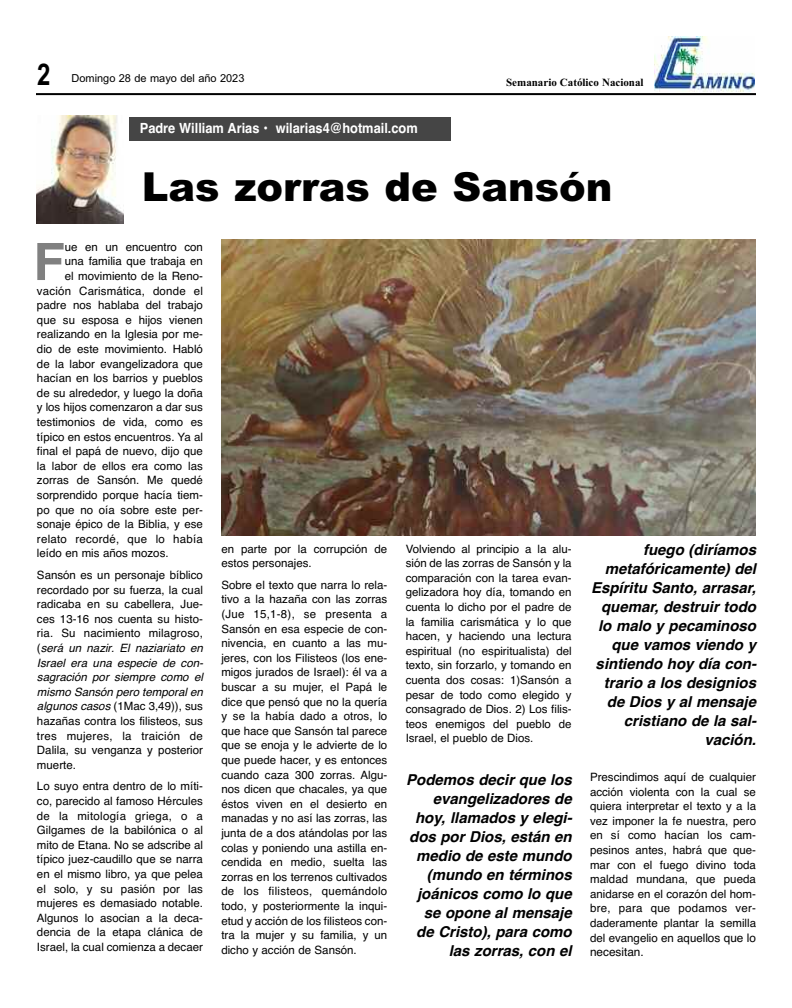
<style>
.page{position:relative;width:792px;height:1008px;background:#fff}
.page>*{position:absolute;margin:0;border:0;box-sizing:border-box;transform-origin:0 0}
.t1{font:700 51.5px "Helvetica";color:#808080}
.t2{font:900 40px "Arial";color:#000}
.t3{font:700 30px "Arial";color:#000;scale:.8 1}
.t4{font:italic 700 15px/19px "Helvetica";color:#000;text-align:right}
.t5{font:700 14px "Helvetica";color:#fff;scale:.92 1}
.t6{font:11.8px "Helvetica";color:#000}
.t7{font:11.5px/14.6px "Helvetica";color:#000;text-align:justify}
.t8{font:11.5px "Helvetica";letter-spacing:.02em;color:#000}
.t9{font:700 11px "Times New Roman";color:#000}
.t10{font:11px "Arial";color:#000}
.s1{font-style:italic}
.s2{font-size:11.8px}
</style>
<div class="page">
<img style="left:654px;top:37px;width:100px;height:55px">
<hr style="left:36px;top:93px;width:720px;height:2px;background:#000">
<img style="left:36px;top:116px;width:88px;height:107px">
<div style="left:130px;top:117px;width:321px;height:24px;background:#454545"></div>
<img style="left:222px;top:239px;width:534px;height:296px">
<h3 class="t3" style="left:37px;top:57px;width:18px">2</h3>
<p class="t10" style="left:71px;top:72px;width:175px">Domingo 28 de mayo del año 2023</p>
<p class="t5" style="left:140px;top:120px;width:304px">Padre William Arias • wilarias4@hotmail.com</p>
<h2 class="t2" style="left:142px;top:164px;width:472px">Las zorras de Sansón</h2>
<p class="t9" style="left:506px;top:76px;width:139px">Semanario Católico Nacional</p>
<h1 class="t1" style="left:33px;top:232px;width:33px">F</h1>
<p class="t7" style="left:65px;top:240px;width:140px">ue en un encuentro con</p>
<p class="t7" style="left:65px;top:254px;width:140px">una familia que trabaja en</p>
<p class="t7" style="left:65px;top:269px;width:140px">el movimiento de la Reno-</p>
<p class="t7" style="left:37px;top:283px;width:167px">vación Carismática, donde el</p>
<p class="t7" style="left:37px;top:298px;width:168px">padre nos hablaba del trabajo</p>
<p class="t7" style="left:37px;top:313px;width:168px">que su esposa e hijos vienen</p>
<p class="t7" style="left:37px;top:327px;width:168px">realizando en la Iglesia por me-</p>
<p class="t7" style="left:37px;top:342px;width:168px">dio de este movimiento. Habló</p>
<p class="t7" style="left:37px;top:356px;width:168px">de la labor evangelizadora que</p>
<p class="t7" style="left:37px;top:371px;width:168px">hacían en los barrios y pueblos</p>
<p class="t7" style="left:37px;top:386px;width:168px">de su alrededor, y luego la doña</p>
<p class="t7" style="left:37px;top:400px;width:168px">y los hijos comenzaron a dar sus</p>
<p class="t7" style="left:37px;top:415px;width:167px">testimonios de vida, como es</p>
<p class="t7" style="left:37px;top:429px;width:168px">típico en estos encuentros. Ya al</p>
<p class="t7" style="left:37px;top:444px;width:168px">final el papá de nuevo, dijo que</p>
<p class="t7" style="left:37px;top:459px;width:168px">la labor de ellos era como las</p>
<p class="t7" style="left:37px;top:473px;width:168px">zorras de Sansón. Me quedé</p>
<p class="t7" style="left:37px;top:488px;width:168px">sorprendido porque hacía tiem-</p>
<p class="t7" style="left:37px;top:502px;width:168px">po que no oía sobre este per-</p>
<p class="t7" style="left:37px;top:517px;width:168px">sonaje épico de la Biblia, y ese</p>
<p class="t8" style="left:37px;top:532px;width:168px">relato recordé, que lo había</p>
<p class="t7" style="left:37px;top:546px;width:133px">leído en mis años mozos.</p>
<p class="t7" style="left:37px;top:568px;width:168px">Sansón es un personaje bíblico recordado por su fuerza, la cual radicaba en su cabellera, Jue&shy;ces 13-16 nos cuenta su histo&shy;ria. Su nacimiento milagroso, (<span class="s1">será un nazir. El naziariato en Israel era una especie de con&shy;sagración por siempre como el mismo Sansón pero temporal en algunos casos</span> (1Mac 3,49)), sus hazañas contra los filisteos, sus tres mujeres, la traición de Dalila, su venganza y posterior muerte.</p>
<p class="t7" style="left:37px;top:779px;width:168px">Lo suyo entra dentro de lo míti&shy;co, parecido al famoso Hércules de la mitología griega, o a Gilgames de la babilónica o al mito de Etana. No se adscribe al típico juez-caudillo que se narra en el mismo libro, ya que pelea el solo, y su pasión por las mujeres es demasiado notable.<br>Algunos lo asocian a la deca&shy;dencia de la etapa clánica de Israel, la cual comienza a decaer</p>
<p class="t7" style="left:221px;top:541px;width:168px">en parte por la corrupción de estos personajes.</p>
<p class="t7" style="left:221px;top:578px;width:168px">Sobre el texto que narra lo rela&shy;tivo a la hazaña con las zorras (Jue 15,1-8), se presenta a Sansón en esa especie de con&shy;nivencia, en cuanto a las mu&shy;jeres, con los Filisteos (los ene&shy;migos jurados de Israel): él va a buscar a su mujer, el Papá le dice que pensó que no la quería y se la había dado a otros, lo que hace que Sansón tal parece que se enoja y le advierte de lo que puede hacer, y es entonces cuando caza 300 zorras. Algu&shy;nos dicen que chacales, ya que éstos viven en el desierto en manadas y no así las zorras, las junta de a dos atándolas por las colas y poniendo una astilla en&shy;cendida en medio, suelta las zorras en los terrenos cultivados de los filisteos, quemándolo todo, y posteriormente la inqui&shy;etud y acción de los filisteos con&shy;tra la mujer y su familia, y un dicho y acción de Sansón.</p>
<p class="t7" style="left:406px;top:541px;width:168px">Volviendo al principio a la alu&shy;sión de las zorras de Sansón y la comparación con la tarea evan&shy;gelizadora hoy día, tomando en cuenta lo dicho por el padre de la familia carismática y lo que hacen, y haciendo una lectura espiritual (no espiritualista) del texto, sin forzarlo, y tomando en cuenta dos cosas: 1)Sansón a pesar de todo como elegido y consagrado de Dios. 2) Los filis&shy;teos enemigos del pueblo de Israel, el pueblo de Dios.</p>
<h3 class="t4" style="left:406px;top:771px;width:168px">Podemos decir que los evangelizadores de hoy, llamados y elegi&shy;dos por Dios, están en medio de este mundo (mundo en términos joánicos como lo que se opone al mensaje de Cristo), para como las zorras, con el</h3>
<h3 class="t4" style="left:591px;top:541px;width:167px">fuego (diríamos metafóricamente) del<br>Espíritu Santo, arrasar, quemar, destruir todo lo malo y pecaminoso que vamos viendo y sintiendo hoy día con&shy;trario a los designios de Dios y al mensaje cristiano de la sal&shy;vación.</h3>
<p class="t7" style="left:590px;top:770px;width:168px">Prescindimos aquí de cualquier acción violenta con la cual se quiera interpretar el texto y a la vez imponer la fe nuestra, pero en sí como hacían los cam&shy;pesinos antes, habrá que que&shy;mar con el fuego divino toda maldad mundana, que pueda anidarse en el corazón del hom&shy;bre, para que podamos ver&shy;daderamente plantar la semilla del evangelio en aquel<span class="s2">los que lo</span></p>
<p class="t6" style="left:590px;top:945px;width:55px">necesitan.</p>
</div>
